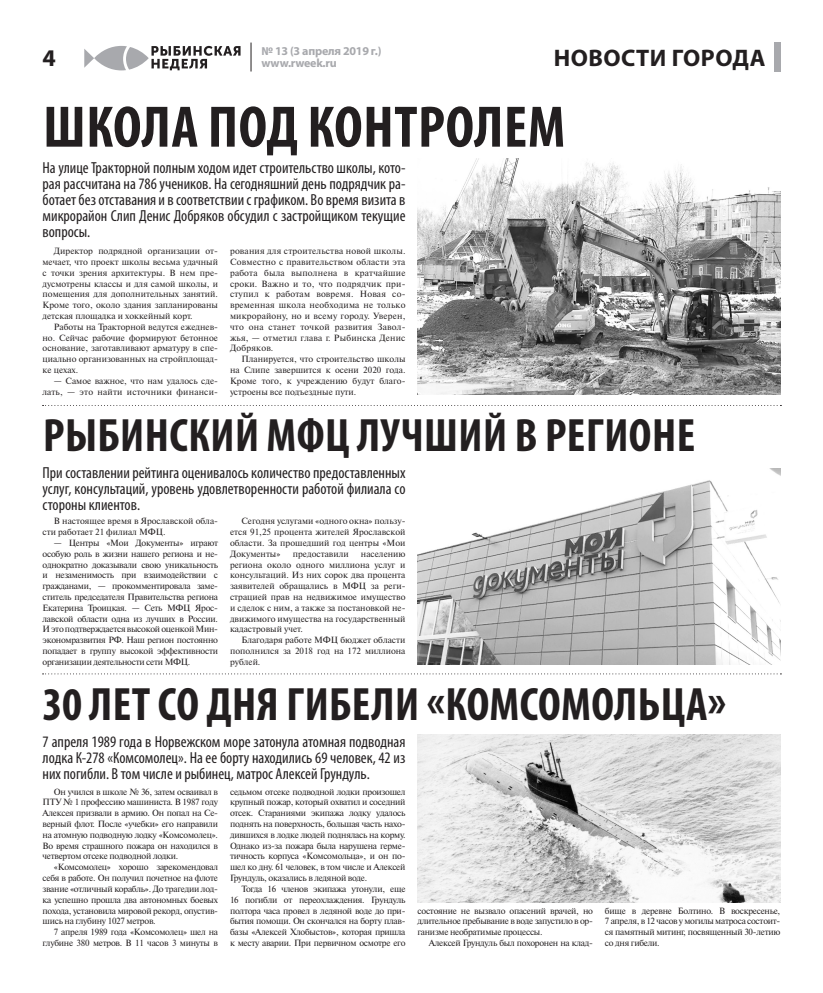
<style>
.page{position:relative;width:823px;height:993px;background:#fff}
.page>*{position:absolute;margin:0;border:0;box-sizing:border-box;transform-origin:0 0}
.Заголовок1{font:700 condensed 59px "Myriad Pro";letter-spacing:.01em;color:#231f20}
.Заголовок1-2{font:700 condensed 47px "Myriad Pro";letter-spacing:.01em;color:#231f20}
.рубрика1{font:700 24px "Myriad Pro";letter-spacing:.02em;color:#231f20}
.Лид1{font:condensed 16px/16px "Myriad Pro";color:#231f20;text-align:justify}
.t1{font:700 12px/12px "Myriad Pro";letter-spacing:-.02em;color:#a8a9ad}
.Основной_текст1{font:9px/10.8px "Newton C";color:#231f20;text-align:justify}
.Основной_текст1-2{font:9px/10.8px "Newton C";letter-spacing:-.03em;color:#231f20;text-align:right}
</style>
<div class="page">
<svg style="left:250px;top:43px;width:1px;height:28px"></svg>
<svg style="left:84px;top:46px;width:156px;height:24px"></svg>
<div style="left:773px;top:42px;width:7px;height:29px;background:#a8a9ad"></div>
<img style="left:417px;top:158px;width:363px;height:236px">
<svg style="left:43px;top:405px;width:738px;height:1px"></svg>
<svg style="left:43px;top:673px;width:738px;height:1px"></svg>
<img style="left:417px;top:468px;width:363px;height:196px">
<img style="left:417px;top:734px;width:363px;height:168px">
<p class="рубрика1" style="left:43px;top:42px;width:15px">4</p>
<h3 class="t1" style="left:261px;top:45px;width:121px">№ 13 (3 апреля 2019 г.) www.rweek.ru</h3>
<p class="рубрика1" style="left:553px;top:42px;width:213px">НОВОСТИ ГОРОДА</p>
<p class="Заголовок1" style="left:43px;top:90px;width:523px">ШКОЛА ПОД КОНТРОЛЕМ</p>
<p class="Лид1" style="left:43px;top:159px;width:364px">На улице Тракторной полным ходом идет строительство школы, кото&shy;рая рассчитана на 786 учеников. На сегодняшний день подрядчик ра&shy;ботает без отставания и в соответствии с графиком. Во время визита в микрорайон Слип Денис Добряков обсудил с застройщиком текущие вопросы.</p>
<p class="Основной_текст1" style="left:43px;top:245px;width:177px;text-indent:11px">Директор подрядной организации от&shy;мечает, что проект школы весьма удачный с точки зрения архитектуры. В нем пре&shy;дусмотрены классы и для самой школы, и помещения для дополнительных занятий.<br>Кроме того, около здания запланированы детская площадка и хоккейный корт.</p>
<p class="Основной_текст1" style="left:43px;top:321px;width:177px;text-indent:11px">Работы на Тракторной ведутся ежеднев&shy;но. Сейчас рабочие формируют бетонное основание, заготавливают арматуру в спе&shy;циально организованных на стройплощад&shy;ке цехах.</p>
<p class="Основной_текст1" style="left:43px;top:375px;width:177px;text-align:right">— Самое важное, что нам удалось сде&shy;лать, — это найти источники финанси-</p>
<p class="Основной_текст1" style="left:230px;top:245px;width:177px">рования для строительства новой школы.<br>Совместно с правительством области эта работа была выполнена в кратчайшие сроки. Важно и то, что подрядчик при&shy;ступил к работам вовремя. Новая со&shy;временная школа необходима не только микрорайону, но и всему городу. Уверен, что она станет точкой развития Завол&shy;жья, — отметил глава г. Рыбинска Денис Добряков.</p>
<p class="Основной_текст1" style="left:230px;top:353px;width:177px;text-indent:11px">Планируется, что строительство школы на Слипе завершится к осени 2020 года.<br>Кроме того, к учреждению будут благо&shy;устроены все подъездные пути.</p>
<p class="Заголовок1-2" style="left:43px;top:406px;width:653px">РЫБИНСКИЙ МФЦ ЛУЧШИЙ В РЕГИОНЕ</p>
<p class="Лид1" style="left:43px;top:464px;width:364px">При составлении рейтинга оценивалось количество предоставленных услуг, консультаций, уровень удовлетворенности работой филиала со стороны клиентов.</p>
<p class="Основной_текст1" style="left:43px;top:515px;width:177px;text-indent:11px">В настоящее время в Ярославской обла&shy;сти работает 21 филиал МФЦ.</p>
<p class="Основной_текст1" style="left:43px;top:537px;width:177px;text-indent:11px">— Центры «Мои Документы» играют особую роль в жизни нашего региона и не&shy;однократно доказывали свою уникальность и незаменимость при взаимодействии с гражданами, — прокомментировала заме&shy;ститель председателя Правительства региона Екатерина Троицкая. — Сеть МФЦ Ярос&shy;лавской области одна из лучших в России.<br>И это подтверждается высокой оценкой Мин&shy;экономразвития РФ. Наш регион постоянно попадает в группу высокой эффективности организации деятельности сети МФЦ.</p>
<p class="Основной_текст1" style="left:230px;top:515px;width:177px;text-indent:11px">Сегодня услугами «одного окна» пользу&shy;ется 91,25 процента жителей Ярославской области. За прошедший год центры «Мои Документы»</p>
<p class="Основной_текст1" style="left:293px;top:548px;width:57px">предоставили</p>
<p class="Основной_текст1" style="left:230px;top:548px;width:177px;text-indent:131px">населению региона около одного миллиона услуг и консультаций. Из них сорок два процента заявителей обращались в МФЦ за реги&shy;страцией прав на недвижимое имущество и сделок с ним, а также за постановкой не&shy;движимого имущества на государственный кадастровый учет.</p>
<p class="Основной_текст1" style="left:230px;top:634px;width:177px;text-indent:11px">Благодаря работе МФЦ бюджет области пополнился за 2018 год на 172 миллиона рублей.</p>
<p class="Заголовок1-2" style="left:43px;top:674px;width:684px">30 ЛЕТ СО ДНЯ ГИБЕЛИ «КОМСОМОЛЬЦА»</p>
<p class="Лид1" style="left:43px;top:732px;width:364px">7 апреля 1989 года в Норвежском море затонула атомная подводная лодка К-278 «Комсомолец». На ее борту находились 69 человек, 42 из них погибли. В том числе и рыбинец, матрос Алексей Грундуль.</p>
<p class="Основной_текст1" style="left:43px;top:785px;width:177px;text-indent:11px">Он учился в школе № 36, затем осваивал в ПТУ № 1 профессию машиниста. В 1987 году Алексея призвали в армию. Он попал на Се&shy;верный флот. После «учебки» его направили на атомную подводную лодку «Комсомолец».<br>Во время страшного пожара он находился в четвертом отсеке подводной лодки.</p>
<p class="Основной_текст1" style="left:43px;top:861px;width:177px;text-indent:11px">«Комсомолец» хорошо зарекомендовал себя в работе. Он получил почетное на флоте звание «отличный корабль». До трагедии лод&shy;ка успешно прошла два автономных боевых похода, установила мировой рекорд, опустив&shy;шись на глубину 1027 метров.</p>
<p class="Основной_текст1-2" style="left:43px;top:926px;width:177px">7 апреля 1989 года «Комсомолец» шел на глубине 380 метров. В 11 часов 3 минуты в</p>
<p class="Основной_текст1" style="left:230px;top:785px;width:177px">седьмом отсеке подводной лодки произошел крупный пожар, который охватил и соседний отсек. Стараниями экипажа лодку удалось поднять на поверхность, большая часть нахо&shy;дившихся в лодке людей поднялась на корму.<br>Однако из-за пожара была нарушена герме&shy;тичность корпуса «Комсомольца», и он по&shy;шел ко дну. 61 человек, в том числе и Алексей Грундуль, оказались в ледяной воде.</p>
<p class="Основной_текст1" style="left:230px;top:883px;width:177px;text-indent:11px">Тогда 16 членов экипажа утонули, еще 16 погибли от переохлаждения. Грундуль полтора часа провел в ледяной воде до при&shy;бытия помощи. Он скончался на борту плав&shy;базы «Алексей Хлобыстов», которая пришла к месту аварии. При первичном осмотре его</p>
<p class="Основной_текст1" style="left:417px;top:904px;width:177px">состояние не вызвало опасений врачей, но длительное пребывание в воде запустило в ор&shy;ганизме необратимые процессы.</p>
<p class="Основной_текст1-2" style="left:428px;top:937px;width:165px">Алексей Грундуль был похоронен на клад-</p>
<p class="Основной_текст1" style="left:604px;top:904px;width:177px">бище в деревне Болтино. В воскресенье, 7 апреля, в 12 часов у могилы матроса состоит&shy;ся памятный митинг, посвященный 30-летию со дня гибели.</p>
</div>
